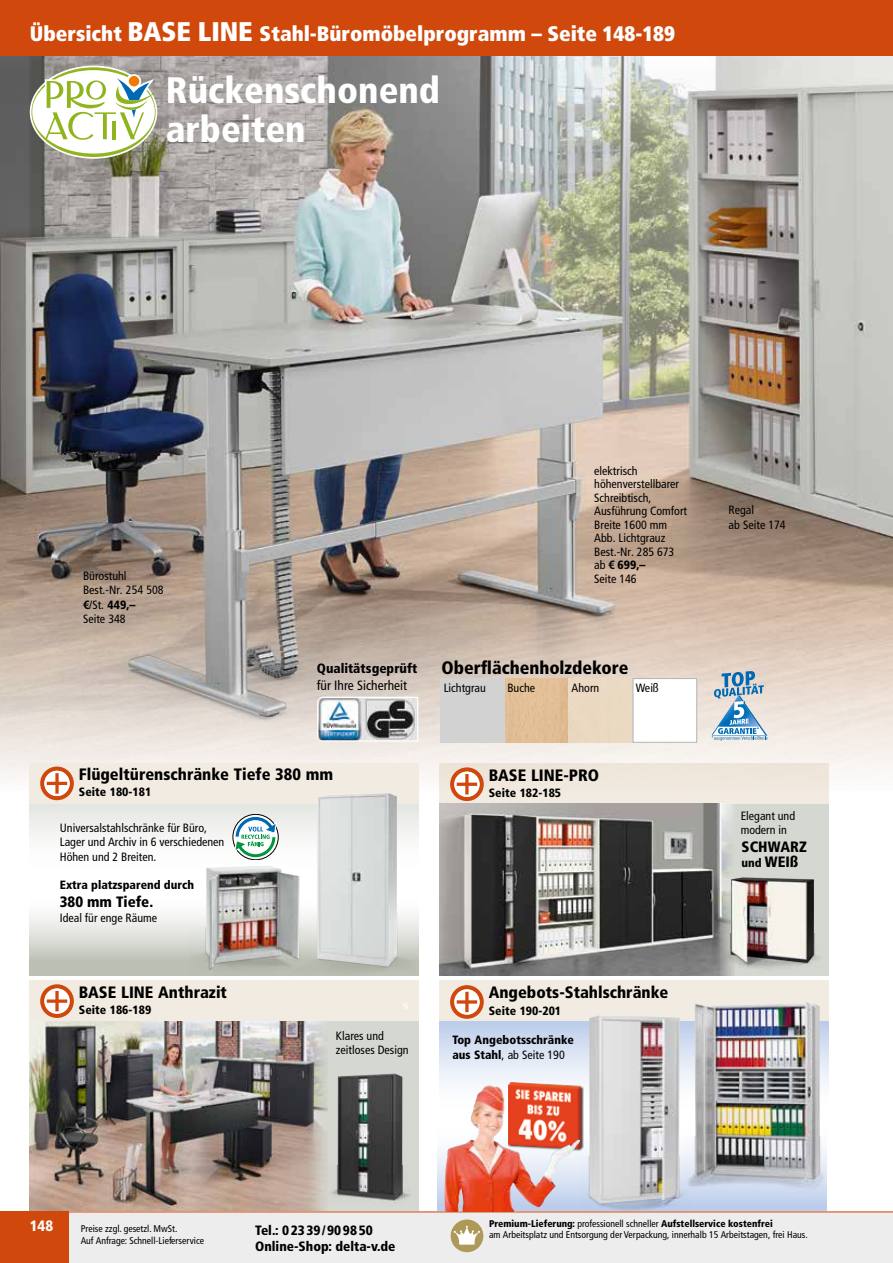
<style>
.page{position:relative;width:893px;height:1263px;background:#fff}
.page>*{position:absolute;margin:0;border:0;box-sizing:border-box;transform-origin:0 0}
.t1{font:900 condensed 36.9px/39px "Frutiger LT Std";color:#fff}
.t2{font:900 condensed 21px "Frutiger LT Std";color:#fff}
.t3{font:900 condensed 18px "Frutiger LT Std";color:#000}
.t4{font:900 condensed 16.5px "Frutiger LT Std";color:#000}
.t5{font:900 condensed 15px/15px "Frutiger LT Std";color:#000}
.t6{font:900 condensed 15px "Frutiger LT Std";color:#fff}
.t7{font:900 condensed 13.5px/16.2px "Frutiger LT Std";color:#000}
.t8{font:condensed 13.5px "Frutiger LT Std";color:#000}
.t9{font:condensed 12px/13.5px "Frutiger LT Std";color:#000}
.t10{font:900 condensed 12px/14.4px "Frutiger LT Std";color:#000}
.t11{font:condensed 9.75px/10.4px "Frutiger LT Std";color:#000}
.s1{font-size:27px}
.s2{font-weight:700}
.s3{font-weight:900}
.s4{font-weight:400}
.s5{font-size:12px}
</style>
<div class="page">
<div style="left:30px;top:1011px;width:389px;height:200px;background:#d5d8d1"></div>
<div style="left:440px;top:800px;width:389px;height:176px;background:#d5d8d1"></div>
<div style="left:30px;top:896px;width:389px;height:80px;background:linear-gradient(to bottom,#fff,#b5b9ac)"></div>
<svg style="left:30px;top:803px;width:389px;height:57px;fill:#f2f3f1"></svg>
<img style="left:30px;top:1021px;width:297px;height:190px">
<svg style="left:437px;top:1150px;width:389px;height:61px;background:#c6d4ed"></svg>
<svg style="left:440px;top:1021px;width:389px;height:70px"></svg>
<div style="left:440px;top:980px;width:389px;height:41px;background:#f2ebe1"></div>
<div style="left:440px;top:763px;width:389px;height:40px;background:#f2ebe1"></div>
<div style="left:30px;top:980px;width:389px;height:41px;background:#f2ebe1"></div>
<img style="left:0;top:55px;width:893px;height:735px">
<div style="left:0;top:1212px;width:893px;height:51px;background:#ededed"></div>
<div style="left:0;top:1212px;width:68px;height:51px;background:#d0480b"></div>
<hr style="left:0;top:1211px;width:893px;height:1px;background:#d0480b">
<div style="left:451px;top:1219px;width:32px;height:33px;background:#af9958;border-radius:50%"></div>
<svg style="left:454px;top:1226px;width:26px;height:18px"></svg>
<div style="left:508px;top:1083px;width:76px;height:69px;background:#000;opacity:.75"></div>
<img style="left:508px;top:1083px;width:73px;height:66px">
<img style="left:444px;top:1091px;width:136px;height:121px">
<div style="left:0;top:0;width:893px;height:55px;background:#d0480b"></div>
<svg style="left:711px;top:671px;width:56px;height:70px;background:#a5bfd1"></svg>
<img style="left:441px;top:678px;width:254px;height:64px">
<div style="left:633px;top:678px;width:64px;height:64px;border:1px solid #b2b2b2"></div>
<div style="left:30px;top:763px;width:389px;height:40px;background:#f2ebe1"></div>
<svg style="left:40px;top:766px;width:34px;height:34px"></svg>
<svg style="left:450px;top:767px;width:34px;height:34px"></svg>
<svg style="left:40px;top:984px;width:34px;height:34px"></svg>
<svg style="left:450px;top:985px;width:34px;height:34px"></svg>
<img style="left:440px;top:803px;width:294px;height:173px">
<img style="left:300px;top:913px;width:118px;height:63px">
<img style="left:317px;top:793px;width:80px;height:174px">
<img style="left:189px;top:928px;width:123px;height:48px">
<img style="left:206px;top:866px;width:94px;height:103px">
<div style="left:233px;top:814px;width:45px;height:46px;border:1px solid #000;border-radius:50%"></div>
<svg style="left:234px;top:816px;width:43px;height:42px"></svg>
<img style="left:717px;top:934px;width:102px;height:41px">
<img style="left:731px;top:877px;width:83px;height:86px">
<img style="left:324px;top:1165px;width:86px;height:39px">
<img style="left:338px;top:1073px;width:64px;height:126px">
<img style="left:685px;top:1136px;width:142px;height:58px">
<img style="left:695px;top:1002px;width:125px;height:179px">
<img style="left:580px;top:1157px;width:112px;height:54px">
<img style="left:589px;top:1015px;width:91px;height:188px">
<img style="left:104px;top:84px;width:789px;height:452px">
<svg style="left:30px;top:66px;width:127px;height:93px"></svg>
<svg style="left:317px;top:697px;width:101px;height:44px"></svg>
<img style="left:318px;top:698px;width:99px;height:42px">
<h2 class="t2" style="left:30px;top:21px;width:647px">Übersicht <span class="s1">BASE LINE</span> Stahl-Büromöbelprogramm – Seite 148-189</h2>
<h1 class="t1" style="left:166px;top:70px;width:276px">Rückenschonend arbeiten</h1>
<p class="t9" style="left:594px;top:464px;width:94px">elektrisch höhenverstellbarer<br>Schreibtisch,<br>Ausführung Comfort<br>Breite 1600 mm<br>Abb. Lichtgrauz<br>Best.-Nr. 285 673 ab <span class="s2">€</span> <span class="s3">699,–</span></p>
<p class="t9" style="left:83px;top:569px;width:45px">Bürostuhl</p>
<p class="t9" style="left:594px;top:572px;width:44px">Seite 146</p>
<p class="t9" style="left:83px;top:583px;width:82px;line-height:14.4px">Best.-Nr. 254 508 <span class="s2">€</span>/St. <span class="s3">449,–<br></span>Seite 348</p>
<p class="t7" style="left:317px;top:661px;width:102px">Qualitätsgeprüft</p>
<p class="t8" style="left:317px;top:677px;width:92px">für Ihre Sicherheit</p>
<h3 class="t3" style="left:442px;top:656px;width:188px">Oberflächenholzdekore</h3>
<p class="t9" style="left:444px;top:681px;width:44px">Lichtgrau</p>
<p class="t9" style="left:507px;top:681px;width:29px">Buche</p>
<p class="t9" style="left:572px;top:681px;width:29px">Ahorn</p>
<p class="t9" style="left:636px;top:681px;width:24px">Weiß</p>
<h3 class="t4" style="left:79px;top:764px;width:256px">Flügeltürenschränke Tiefe 380 mm</h3>
<p class="t10" style="left:79px;top:785px;width:74px">Seite 180-181</p>
<h3 class="t4" style="left:489px;top:765px;width:112px">BASE LINE-PRO</h3>
<p class="t10" style="left:489px;top:786px;width:74px">Seite 182-185</p>
<p class="t9" style="left:60px;top:820px;width:166px;line-height:14.4px">Universalstahlschränke für Büro,<br>Lager und Archiv in 6 verschiedenen<br>Höhen und 2 Breiten.</p>
<p class="t10" style="left:60px;top:878px;width:136px">Extra platzsparend durch</p>
<p class="t5" style="left:60px;top:895px;width:95px">380 mm Tiefe.</p>
<p class="t9" style="left:60px;top:911px;width:99px">Ideal für enge Räume</p>
<h3 class="t4" style="left:79px;top:982px;width:150px">BASE LINE Anthrazit</h3>
<p class="t10" style="left:79px;top:1003px;width:74px">Seite 186-189</p>
<h3 class="t4" style="left:489px;top:983px;width:181px">Angebots-Stahlschränke</h3>
<p class="t10" style="left:489px;top:1003px;width:74px">Seite 190-201</p>
<p class="t9" style="left:336px;top:1028px;width:74px;line-height:14.4px">Klares und zeitloses Design</p>
<p class="t10" style="left:452px;top:1033px;width:123px">Top Angebotsschränke aus Stahl<span class="s4">, ab Seite 190</span></p>
<p class="t9" style="left:729px;top:503px;width:59px;line-height:14.4px">Regal<br>ab Seite 174</p>
<p class="t9" style="left:741px;top:809px;width:56px;line-height:14.4px">Elegant und modern in</p>
<p class="t5" style="left:742px;top:839px;width:67px">SCHWARZ <span class="s5">und</span> WEIß</p>
<p class="t6" style="left:30px;top:1217px;width:25px">148</p>
<p class="t11" style="left:489px;top:1219px;width:320px"><span class="s3">Premium-Lieferung:</span> professionell schneller <span class="s3">Aufstellservice kostenfrei<br></span>am Arbeitsplatz und Entsorgung der Verpackung, innerhalb 15 Arbeitstagen, frei Haus.</p>
<p class="t11" style="left:81px;top:1222px;width:125px;line-height:12px">Preise zzgl. gesetzl. MwSt.<br>Auf Anfrage: Schnell-Lieferservice</p>
<p class="t7" style="left:255px;top:1222px;width:142px">Tel.: 02339/909850<br>Online-Shop: delta-v.de</p>
</div>
